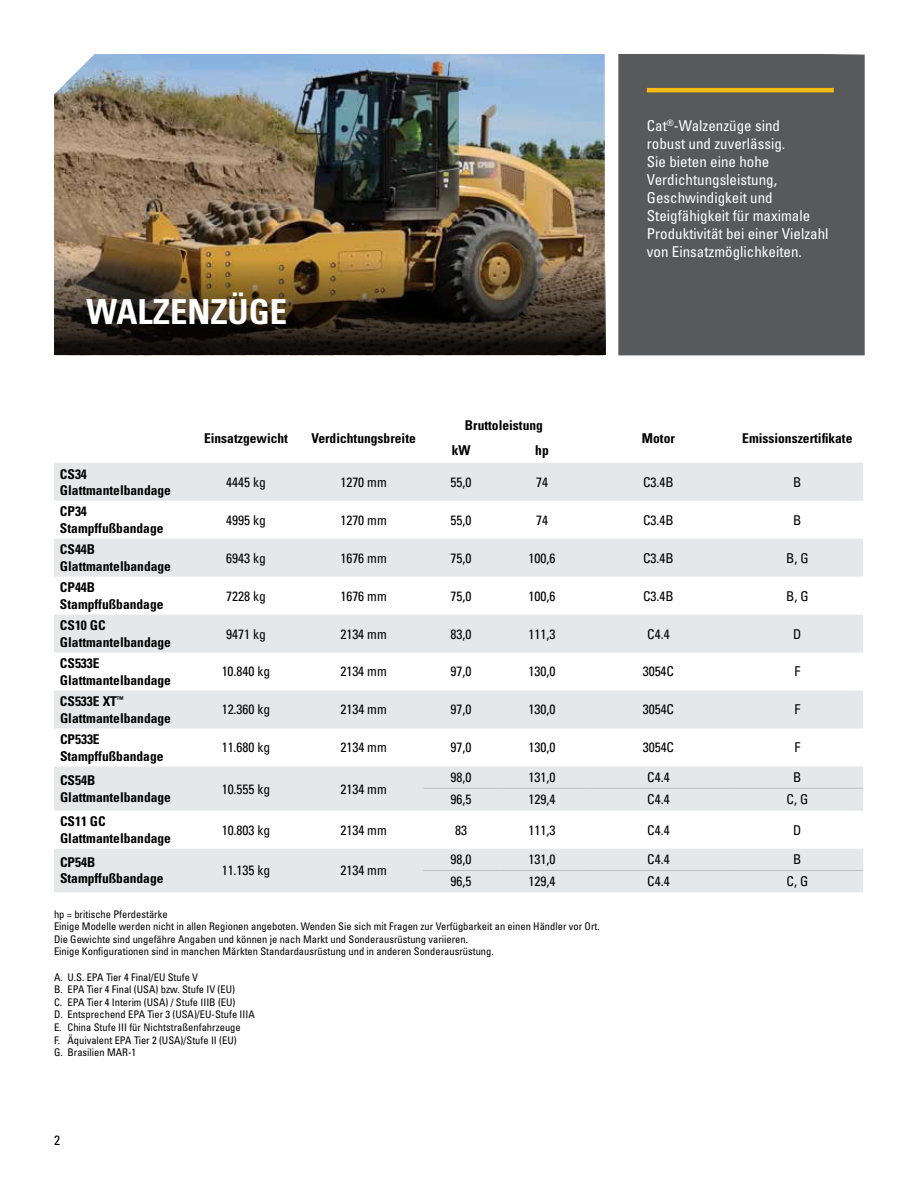
<style>
.page{position:relative;width:918px;height:1188px;background:#fff}
.page>*{position:absolute;margin:0;border:0;box-sizing:border-box;transform-origin:0 0}
.t1{font:700 condensed 34.5px "Univers LT Std";color:#fff}
.t2{font:condensed 15px/18px "Univers LT Std";color:#fff}
.t3{font:condensed 13.5px "Univers LT Std";color:#000}
.t4{font:700 condensed 13.5px/16.2px "Univers LT Std";color:#000}
.t5{font:condensed 10.5px/12.6px "Univers LT Std";color:#000}
</style>
<div class="page">
<img style="left:54px;top:54px;width:551px;height:57px">
<div style="left:54px;top:463px;width:809px;height:38px;background:#e6e7e8"></div>
<svg style="left:54px;top:539px;width:809px;height:353px;fill:#e6e7e8"></svg>
<hr style="left:423px;top:788px;width:76px;height:1px;background:#bcbec0">
<hr style="left:500px;top:788px;width:85px;height:1px;background:#bcbec0">
<hr style="left:585px;top:788px;width:147px;height:1px;background:#bcbec0">
<hr style="left:732px;top:788px;width:131px;height:1px;background:#bcbec0">
<hr style="left:423px;top:870px;width:76px;height:1px;background:#bcbec0">
<hr style="left:500px;top:870px;width:85px;height:1px;background:#bcbec0">
<hr style="left:585px;top:870px;width:147px;height:1px;background:#bcbec0">
<hr style="left:732px;top:870px;width:131px;height:1px;background:#bcbec0">
<div style="left:618px;top:54px;width:247px;height:301px;background:#58595b"></div>
<hr style="left:647px;top:88px;width:187px;height:4px;background:#fdba12">
<img style="left:54px;top:111px;width:552px;height:244px">
<h1 class="t1" style="left:86px;top:290px;width:202px">WALZENZÜGE</h1>
<p class="t4" style="left:204px;top:430px;width:86px">Einsatzgewicht</p>
<p class="t4" style="left:311px;top:430px;width:106px">Verdichtungsbreite</p>
<p class="t4" style="left:465px;top:417px;width:80px">Bruttoleistung</p>
<p class="t4" style="left:452px;top:442px;width:20px">kW</p>
<p class="t4" style="left:535px;top:442px;width:15px">hp</p>
<h2 class="t2" style="left:647px;top:116px;width:183px">Cat<sup>®</sup>-Walzenzüge sind<br>robust und zuverlässig.<br>Sie bieten eine hohe<br>Verdichtungsleistung,<br>Geschwindigkeit und<br>Steigfähigkeit für maximale<br>Produktivität bei einer Vielzahl von Einsatzmöglichkeiten.</h2>
<p class="t4" style="left:642px;top:430px;width:34px">Motor</p>
<p class="t4" style="left:742px;top:430px;width:112px">Emissionszertifikate</p>
<p class="t4" style="left:60px;top:466px;width:113px">CS34<br>Glattmantelbandage</p>
<p class="t3" style="left:226px;top:473px;width:41px">4445 kg</p>
<p class="t3" style="left:340px;top:473px;width:48px">1270 mm</p>
<p class="t3" style="left:451px;top:473px;width:22px">55,0</p>
<p class="t3" style="left:536px;top:473px;width:13px">74</p>
<p class="t3" style="left:643px;top:473px;width:32px">C3.4B</p>
<p class="t3" style="left:793px;top:473px;width:10px">B</p>
<p class="t4" style="left:60px;top:504px;width:105px">CP34<br>Stampffußbandage</p>
<p class="t3" style="left:226px;top:511px;width:41px">4995 kg</p>
<p class="t3" style="left:340px;top:511px;width:48px">1270 mm</p>
<p class="t3" style="left:451px;top:511px;width:22px">55,0</p>
<p class="t3" style="left:536px;top:511px;width:13px">74</p>
<p class="t3" style="left:643px;top:511px;width:32px">C3.4B</p>
<p class="t3" style="left:793px;top:511px;width:10px">B</p>
<p class="t4" style="left:60px;top:542px;width:113px">CS44B<br>Glattmantelbandage</p>
<p class="t3" style="left:226px;top:549px;width:41px">6943 kg</p>
<p class="t3" style="left:340px;top:549px;width:48px">1676 mm</p>
<p class="t3" style="left:451px;top:549px;width:22px">75,0</p>
<p class="t3" style="left:529px;top:549px;width:28px">100,6</p>
<p class="t3" style="left:643px;top:549px;width:32px">C3.4B</p>
<p class="t3" style="left:786px;top:549px;width:24px">B, G</p>
<p class="t4" style="left:60px;top:579px;width:105px">CP44B<br>Stampffußbandage</p>
<p class="t3" style="left:226px;top:587px;width:41px">7228 kg</p>
<p class="t3" style="left:340px;top:587px;width:48px">1676 mm</p>
<p class="t3" style="left:451px;top:587px;width:22px">75,0</p>
<p class="t3" style="left:529px;top:587px;width:28px">100,6</p>
<p class="t3" style="left:643px;top:587px;width:32px">C3.4B</p>
<p class="t3" style="left:786px;top:587px;width:24px">B, G</p>
<p class="t4" style="left:60px;top:617px;width:113px">CS10 GC<br>Glattmantelbandage</p>
<p class="t3" style="left:226px;top:625px;width:41px">9471 kg</p>
<p class="t3" style="left:340px;top:625px;width:48px">2134 mm</p>
<p class="t3" style="left:451px;top:625px;width:22px">83,0</p>
<p class="t3" style="left:529px;top:625px;width:28px">111,3</p>
<p class="t3" style="left:647px;top:625px;width:24px">C4.4</p>
<p class="t3" style="left:793px;top:625px;width:10px">D</p>
<p class="t4" style="left:60px;top:655px;width:113px">CS533E<br>Glattmantelbandage</p>
<p class="t3" style="left:222px;top:663px;width:50px">10.840 kg</p>
<p class="t3" style="left:340px;top:663px;width:48px">2134 mm</p>
<p class="t3" style="left:451px;top:663px;width:22px">97,0</p>
<p class="t3" style="left:529px;top:663px;width:28px">130,0</p>
<p class="t3" style="left:643px;top:663px;width:33px">3054C</p>
<p class="t3" style="left:794px;top:663px;width:7px">F</p>
<p class="t4" style="left:60px;top:693px;width:113px">CS533E XT<sup>™<br></sup>Glattmantelbandage</p>
<p class="t3" style="left:222px;top:701px;width:50px">12.360 kg</p>
<p class="t3" style="left:340px;top:701px;width:48px">2134 mm</p>
<p class="t3" style="left:451px;top:701px;width:22px">97,0</p>
<p class="t3" style="left:529px;top:701px;width:28px">130,0</p>
<p class="t3" style="left:643px;top:701px;width:33px">3054C</p>
<p class="t3" style="left:794px;top:701px;width:7px">F</p>
<p class="t4" style="left:60px;top:731px;width:105px">CP533E<br>Stampffußbandage</p>
<p class="t3" style="left:222px;top:739px;width:50px">11.680 kg</p>
<p class="t3" style="left:340px;top:739px;width:48px">2134 mm</p>
<p class="t3" style="left:451px;top:739px;width:22px">97,0</p>
<p class="t3" style="left:529px;top:739px;width:28px">130,0</p>
<p class="t3" style="left:643px;top:739px;width:33px">3054C</p>
<p class="t3" style="left:794px;top:739px;width:7px">F</p>
<p class="t4" style="left:60px;top:772px;width:113px">CS54B<br>Glattmantelbandage</p>
<p class="t3" style="left:222px;top:780px;width:50px">10.555 kg</p>
<p class="t3" style="left:340px;top:780px;width:48px">2134 mm</p>
<p class="t3" style="left:451px;top:769px;width:22px">98,0</p>
<p class="t3" style="left:529px;top:769px;width:28px">131,0</p>
<p class="t3" style="left:647px;top:769px;width:24px">C4.4</p>
<p class="t3" style="left:793px;top:769px;width:10px">B</p>
<p class="t3" style="left:451px;top:791px;width:22px">96,5</p>
<p class="t3" style="left:529px;top:791px;width:28px">129,4</p>
<p class="t3" style="left:647px;top:791px;width:24px">C4.4</p>
<p class="t3" style="left:787px;top:791px;width:23px">C, G</p>
<p class="t4" style="left:60px;top:814px;width:113px">CS11 GC<br>Glattmantelbandage</p>
<p class="t3" style="left:222px;top:821px;width:50px">10.803 kg</p>
<p class="t3" style="left:340px;top:821px;width:48px">2134 mm</p>
<p class="t3" style="left:455px;top:821px;width:13px">83</p>
<p class="t3" style="left:529px;top:821px;width:28px">111,3</p>
<p class="t3" style="left:647px;top:821px;width:24px">C4.4</p>
<p class="t3" style="left:793px;top:821px;width:10px">D</p>
<p class="t4" style="left:60px;top:854px;width:105px">CP54B<br>Stampffußbandage</p>
<p class="t3" style="left:222px;top:862px;width:50px">11.135 kg</p>
<p class="t3" style="left:340px;top:862px;width:48px">2134 mm</p>
<p class="t3" style="left:451px;top:851px;width:22px">98,0</p>
<p class="t3" style="left:529px;top:851px;width:28px">131,0</p>
<p class="t3" style="left:647px;top:851px;width:24px">C4.4</p>
<p class="t3" style="left:793px;top:851px;width:10px">B</p>
<p class="t3" style="left:451px;top:873px;width:22px">96,5</p>
<p class="t3" style="left:529px;top:873px;width:28px">129,4</p>
<p class="t3" style="left:647px;top:873px;width:24px">C4.4</p>
<p class="t3" style="left:787px;top:873px;width:23px">C, G</p>
<p class="t5" style="left:54px;top:907px;width:547px">hp = britische Pferdestärke<br>Einige Modelle werden nicht in allen Regionen angeboten. Wenden Sie sich mit Fragen zur Verfügbarkeit an einen Händler vor Ort.<br>Die Gewichte sind ungefähre Angaben und können je nach Markt und Sonderausrüstung variieren.<br>Einige Konfigurationen sind in manchen Märkten Standardausrüstung und in anderen Sonderausrüstung.</p>
<p class="t5" style="left:54px;top:970px;width:202px">A. U.S. EPA Tier 4 Final/EU Stufe V<br>B. EPA Tier 4 Final (USA) bzw. Stufe IV (EU)<br>C. EPA Tier 4 Interim (USA) / Stufe IIIB (EU)<br>D. Entsprechend EPA Tier 3 (USA)/EU-Stufe IIIA E. China Stufe III für Nichtstraßenfahrzeuge<br>F. Äquivalent EPA Tier 2 (USA)/Stufe II (EU)<br>G. Brasilien MAR-1</p>
<p class="t3" style="left:54px;top:1132px;width:7px">2</p>
</div>
